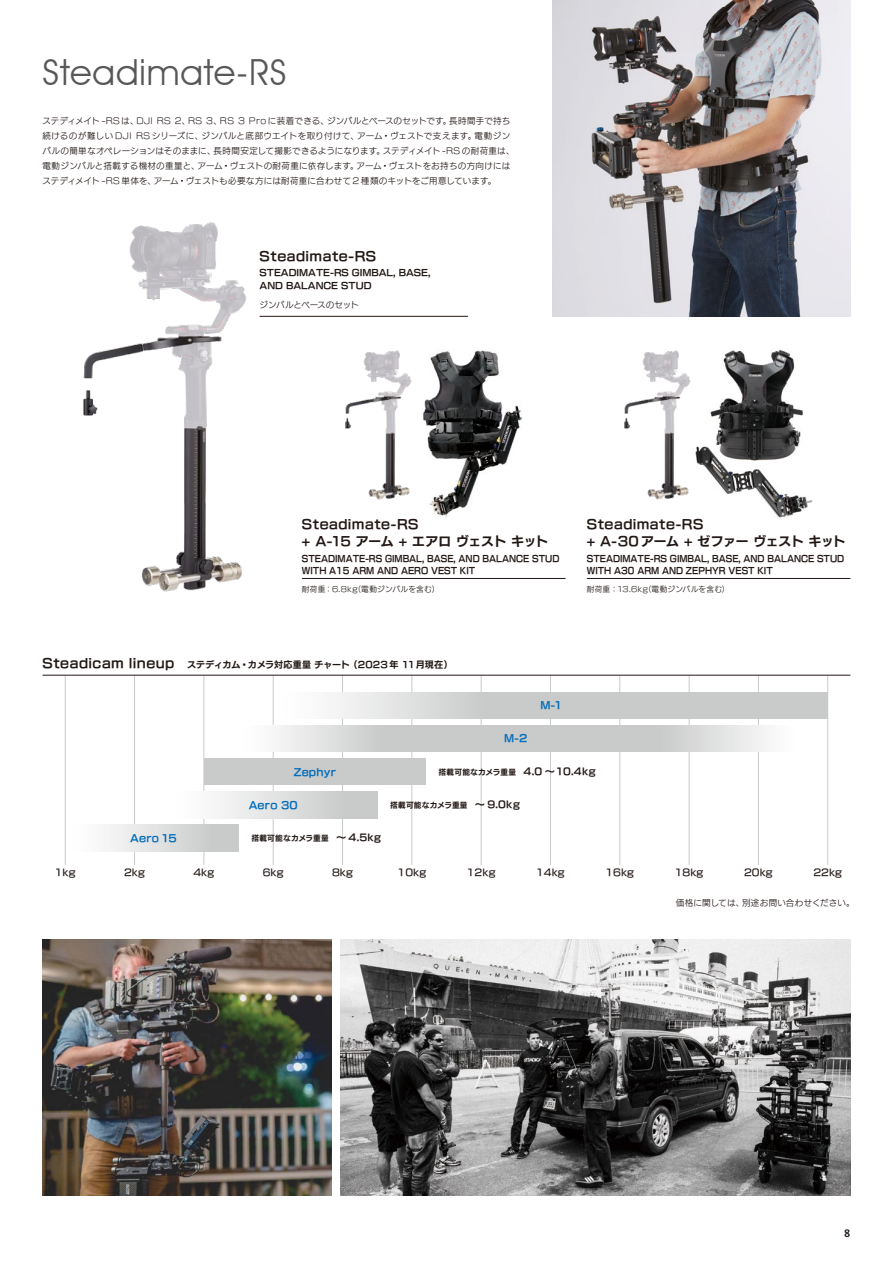
<style>
.page{position:relative;width:893px;height:1263px;background:#fff}
.page>*{position:absolute;margin:0;border:0;box-sizing:border-box;transform-origin:0 0}
.t1{font:36px "Advantage";letter-spacing:.02em;color:#595757}
.t2{font:12.75px/17px "New Rodin Pro B";letter-spacing:.035em;color:#221815}
.t3{font:700 10.5px "Vectora LT Std";color:#221815}
.t4{font:10.05px "New Rodin Pro B";letter-spacing:.02em;color:#006dbb}
.t5{font:9.6px "New Rodin Pro DB";color:#221815}
.t6{font:9px/11.7px "New Rodin Pro B";color:#221815;scale:.9 1}
.t7{font:9px/12.8px "New Rodin Pro B";color:#221815}
.t8{font:8.55px/14.9px "New Rodin Pro M";letter-spacing:.025em;color:#221815}
.t9{font:8.55px "New Rodin Pro M";letter-spacing:-.03em;color:#221815}
.t10{font:7.65px "New Rodin Pro B";letter-spacing:.035em;color:#221815}
.t11{font:7.65px "New Rodin Pro M";letter-spacing:.03em;color:#221815}
.s1{font-size:12.75px}
.s2{font-size:9.6px}
</style>
<div class="page">
<img style="left:553px;top:0;width:297px;height:317px">
<img style="left:43px;top:940px;width:288px;height:255px">
<img style="left:340px;top:940px;width:510px;height:255px">
<img style="left:695px;top:350px;width:118px;height:168px">
<img style="left:624px;top:350px;width:67px;height:150px">
<img style="left:423px;top:350px;width:100px;height:167px">
<img style="left:345px;top:350px;width:67px;height:150px">
<img style="left:83px;top:222px;width:164px;height:370px">
<hr style="left:204px;top:675px;width:1px;height:190px;background:#c9caca">
<hr style="left:134px;top:675px;width:1px;height:190px;background:#c9caca">
<hr style="left:65px;top:675px;width:1px;height:190px;background:#c9caca">
<hr style="left:273px;top:675px;width:1px;height:190px;background:#c9caca">
<hr style="left:342px;top:675px;width:1px;height:190px;background:#c9caca">
<hr style="left:412px;top:675px;width:1px;height:190px;background:#c9caca">
<hr style="left:481px;top:675px;width:1px;height:190px;background:#c9caca">
<hr style="left:550px;top:675px;width:1px;height:190px;background:#c9caca">
<hr style="left:619px;top:675px;width:1px;height:190px;background:#c9caca">
<hr style="left:689px;top:675px;width:1px;height:190px;background:#c9caca">
<hr style="left:758px;top:675px;width:1px;height:190px;background:#c9caca">
<hr style="left:827px;top:675px;width:1px;height:190px;background:#c9caca">
<svg style="left:332px;top:692px;width:495px;height:27px;background:#d0d0d1"></svg>
<svg style="left:273px;top:725px;width:492px;height:27px;background:#d2d3d3"></svg>
<div style="left:204px;top:758px;width:222px;height:27px;background:#c9caca"></div>
<hr style="left:43px;top:675px;width:807px;height:1px;background:#221815">
<div style="left:169px;top:791px;width:208px;height:27px;background:linear-gradient(to right,#fff,#c3c4c4)"></div>
<div style="left:68px;top:824px;width:171px;height:27px;background:linear-gradient(to right,#fff,#c2c4c4)"></div>
<hr style="left:302px;top:578px;width:264px;height:1px;background:#221815">
<hr style="left:587px;top:578px;width:263px;height:1px;background:#221815">
<hr style="left:260px;top:316px;width:208px;height:1px;background:#221815">
<h1 class="t1" style="left:43px;top:51px;width:246px">Steadimate-RS</h1>
<p class="t8" style="left:43px;top:113px;width:473px">ステディメイト -RS は、DJI RS 2、RS 3、RS 3 Pro に装着できる、ジンバルとベースのセットです。長時間手で持ち続けるのが難しい DJI RS シリーズに、ジンバルと底部ウエイトを取り付けて、アーム・ヴェストで支えます。電動ジンバルの簡単なオペレーションはそのままに、長時間安定して撮影できるようになります。ステディメイト -RS の耐荷重は、電動ジンバルと搭載する機材の重量と、アーム・ヴェストの耐荷重に依存します。アーム・ヴェストをお持ちの方向けにはステディメイト -RS 単体を、アーム・ヴェストも必要な方には耐荷重に合わせて 2 種類のキットをご用意しています。</p>
<h2 class="t2" style="left:260px;top:246px;width:118px">Steadimate-RS</h2>
<p class="t7" style="left:260px;top:266px;width:172px">STEADIMATE-RS GIMBAL, BASE,<br>AND BALANCE STUD</p>
<p class="t9" style="left:260px;top:297px;width:101px">ジンバルとベースのセット</p>
<h2 class="t2" style="left:302px;top:515px;width:248px">Steadimate-RS<br>+ A-15 アーム + エアロ ヴェスト キット</h2>
<p class="t6" style="left:302px;top:552px;width:288px">STEADIMATE-RS GIMBAL, BASE, AND BALANCE STUD<br>WITH A15 ARM AND AERO VEST KIT</p>
<p class="t11" style="left:302px;top:582px;width:139px">耐荷重：6.8kg（電動ジンバルを含む）</p>
<p class="t7" style="left:43px;top:657px;width:412px"><span class="s1">Steadicam lineup</span> ステディカム・カメラ対応重量 チャート （2023 年 11月現在）</p>
<p class="t4" style="left:504px;top:730px;width:25px">M-2</p>
<p class="t4" style="left:540px;top:697px;width:24px">M-1</p>
<h2 class="t2" style="left:587px;top:515px;width:260px">Steadimate-RS<br>+ A-30 アーム + ゼファー ヴェスト キット</h2>
<p class="t6" style="left:587px;top:552px;width:288px">STEADIMATE-RS GIMBAL, BASE, AND BALANCE STUD<br>WITH A30 ARM AND ZEPHYR VEST KIT</p>
<p class="t11" style="left:587px;top:582px;width:144px">耐荷重：13.6kg（電動ジンバルを含む）</p>
<p class="t4" style="left:294px;top:763px;width:44px">Zephyr</p>
<p class="t10" style="left:438px;top:765px;width:159px">搭載可能なカメラ重量　<span class="s2">4.0 〜10.4kg</span></p>
<p class="t4" style="left:249px;top:796px;width:51px">Aero 30</p>
<p class="t10" style="left:390px;top:798px;width:131px">搭載可能なカメラ重量　<span class="s2">〜 9.0kg</span></p>
<p class="t4" style="left:130px;top:829px;width:48px">Aero 15</p>
<p class="t10" style="left:251px;top:831px;width:131px">搭載可能なカメラ重量　<span class="s2">〜 4.5kg</span></p>
<p class="t5" style="left:55px;top:864px;width:22px">1kg</p>
<p class="t5" style="left:124px;top:864px;width:22px">2kg</p>
<p class="t5" style="left:193px;top:864px;width:22px">4kg</p>
<p class="t5" style="left:263px;top:864px;width:22px">6kg</p>
<p class="t5" style="left:332px;top:864px;width:22px">8kg</p>
<p class="t5" style="left:397px;top:864px;width:30px">10kg</p>
<p class="t5" style="left:467px;top:864px;width:30px">12kg</p>
<p class="t5" style="left:536px;top:864px;width:30px">14kg</p>
<p class="t5" style="left:605px;top:864px;width:30px">16kg</p>
<p class="t5" style="left:675px;top:864px;width:30px">18kg</p>
<p class="t5" style="left:744px;top:864px;width:30px">20kg</p>
<p class="t5" style="left:813px;top:864px;width:30px">22kg</p>
<p class="t8" style="left:676px;top:895px;width:180px">価格に関しては、別途お問い合わせください。</p>
<p class="t3" style="left:844px;top:1227px;width:8px">8</p>
</div>
